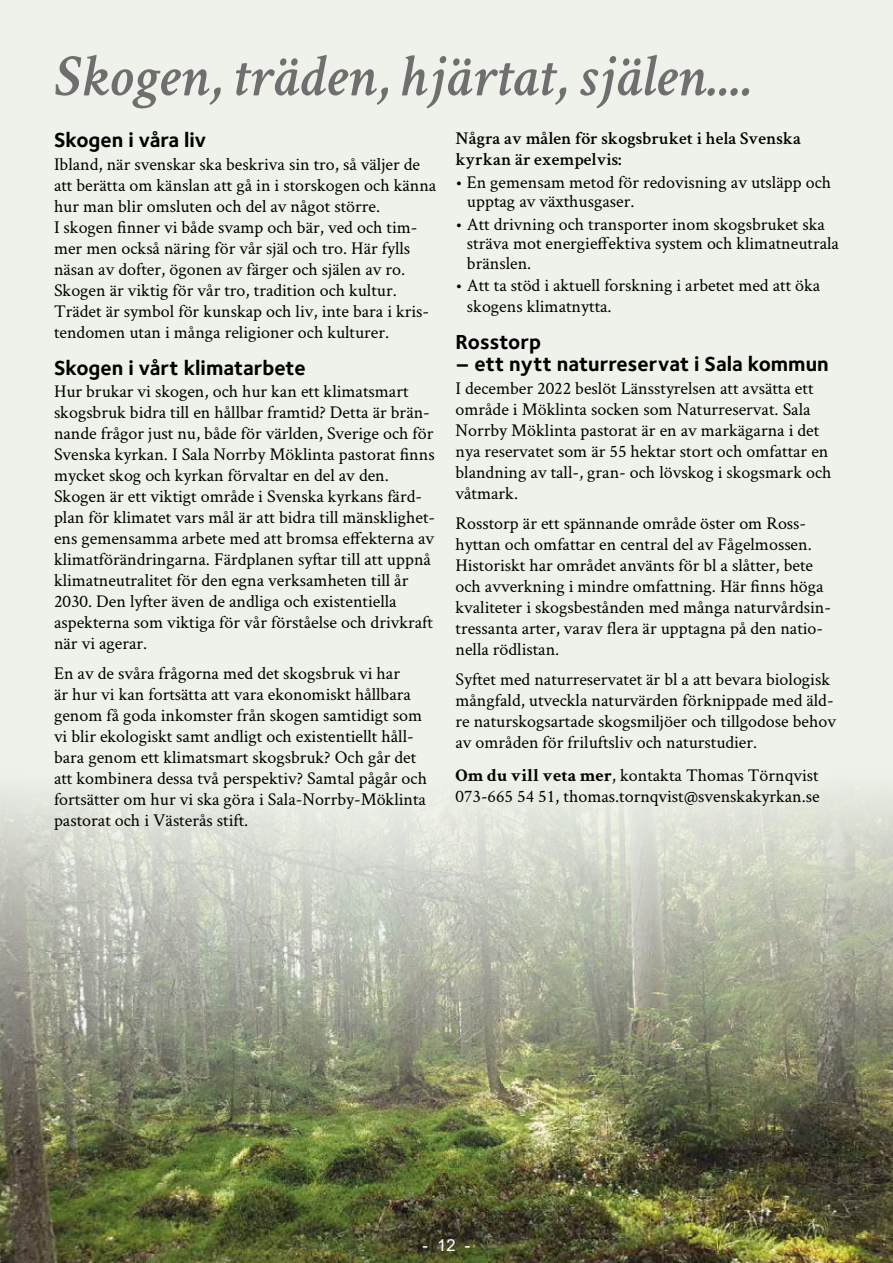
<style>
.page{position:relative;width:893px;height:1263px;background:#eff2ea}
.page>*{position:absolute;margin:0;border:0;box-sizing:border-box;transform-origin:0 0}
.t1{font:italic 600 60px "Crimson Svk";color:#706f6f}
.t2{font:700 21px "Foundry Sterling OT3";color:#000}
.t3{font:18px/21px "Crimson Svk";color:#000}
.t4{font:600 18px/21px "Crimson Svk";color:#000}
.t5{font:16.5px "Arial";color:#fff}
.s1{font-weight:700}
</style>
<div class="page">
<img style="left:0;top:790px;width:893px;height:473px">
<h1 class="t1" style="left:55px;top:34px;width:699px">Skogen, träden, hjärtat, själen....</h1>
<p class="t2" style="left:54px;top:124px;width:154px">Skogen i våra liv</p>
<p class="t3" style="left:54px;top:153px;width:384px">Ibland, när svenskar ska beskriva sin tro, så väljer de att berätta om känslan att gå in i storskogen och känna hur man blir omsluten och del av något större.<br>I skogen finner vi både svamp och bär, ved och tim&shy;mer men också näring för vår själ och tro. Här fylls näsan av dofter, ögonen av färger och själen av ro.<br>Skogen är viktig för vår tro, tradition och kultur.<br>Trädet är symbol för kunskap och liv, inte bara i kris&shy;tendomen utan i många religioner och kulturer.</p>
<p class="t2" style="left:54px;top:351px;width:253px">Skogen i vårt klimatarbete</p>
<p class="t3" style="left:54px;top:380px;width:383px">Hur brukar vi skogen, och hur kan ett klimatsmart skogsbruk bidra till en hållbar framtid? Detta är brän&shy;nande frågor just nu, både för världen, Sverige och för Svenska kyrkan. I Sala Norrby Möklinta pastorat finns mycket skog och kyrkan förvaltar en del av den.<br>Skogen är ett viktigt område i Svenska kyrkans färd&shy;plan för klimatet vars mål är att bidra till mänsklighet&shy;ens gemensamma arbete med att bromsa effekterna av klimatförändringarna. Färdplanen syftar till att uppnå klimatneutralitet för den egna verksamheten till år 2030. Den lyfter även de andliga och existentiella aspekterna som viktiga för vår förståelse och drivkraft när vi agerar.</p>
<p class="t3" style="left:54px;top:662px;width:375px">En av de svåra frågorna med det skogsbruk vi har<br>är hur vi kan fortsätta att vara ekonomiskt hållbara genom få goda inkomster från skogen samtidigt som vi blir ekologiskt samt andligt och existentiellt håll&shy;bara genom ett klimatsmart skogsbruk? Och går det att kombinera dessa två perspektiv? Samtal pågår och fortsätter om hur vi ska göra i Sala-Norrby-Möklinta pastorat och i Västerås stift.</p>
<p class="t4" style="left:455px;top:127px;width:347px">Några av målen för skogsbruket i hela Svenska kyrkan är exempelvis:</p>
<p class="t3" style="left:467px;top:172px;width:366px;line-height:19.4px;text-indent:-11px">• En gemensam metod för redovisning av utsläpp och upptag av växthusgaser.</p>
<p class="t3" style="left:467px;top:213px;width:373px;line-height:19.5px;text-indent:-11px">• Att drivning och transporter inom skogsbruket ska sträva mot energieffektiva system och klimatneutrala bränslen.</p>
<p class="t3" style="left:467px;top:274px;width:355px;text-indent:-11px">• Att ta stöd i aktuell forskning i arbetet med att öka skogens klimatnytta.</p>
<p class="t2" style="left:455px;top:325px;width:87px">Rosstorp</p>
<p class="t2" style="left:455px;top:347px;width:375px">– ett nytt naturreservat i Sala kommun</p>
<p class="t3" style="left:455px;top:377px;width:377px">I december 2022 beslöt Länsstyrelsen att avsätta ett område i Möklinta socken som Naturreservat. Sala Norrby Möklinta pastorat är en av markägarna i det nya reservatet som är 55 hektar stort och omfattar en blandning av tall-, gran- och lövskog i skogsmark och våtmark.</p>
<p class="t3" style="left:455px;top:512px;width:377px">Rosstorp är ett spännande område öster om Ross&shy;hyttan och omfattar en central del av Fågelmossen.<br>Historiskt har området använts för bl a slåtter, bete och avverkning i mindre omfattning. Här finns höga kvaliteter i skogsbestånden med många naturvårdsin&shy;tressanta arter, varav flera är upptagna på den natio&shy;nella rödlistan.</p>
<p class="t3" style="left:455px;top:668px;width:382px">Syftet med naturreservatet är bl a att bevara biologisk mångfald, utveckla naturvärden förknippade med äld&shy;re naturskogsartade skogsmiljöer och tillgodose behov av områden för friluftsliv och naturstudier.</p>
<p class="t3" style="left:455px;top:763px;width:366px;line-height:21.6px"><span class="s1">Om du vill veta mer</span>, kontakta Thomas Törnqvist<br>073-665 54 51, thomas.tornqvist@svenskakyrkan.se</p>
<p class="t5" style="left:423px;top:1233px;width:49px">- 12 -</p>
</div>
